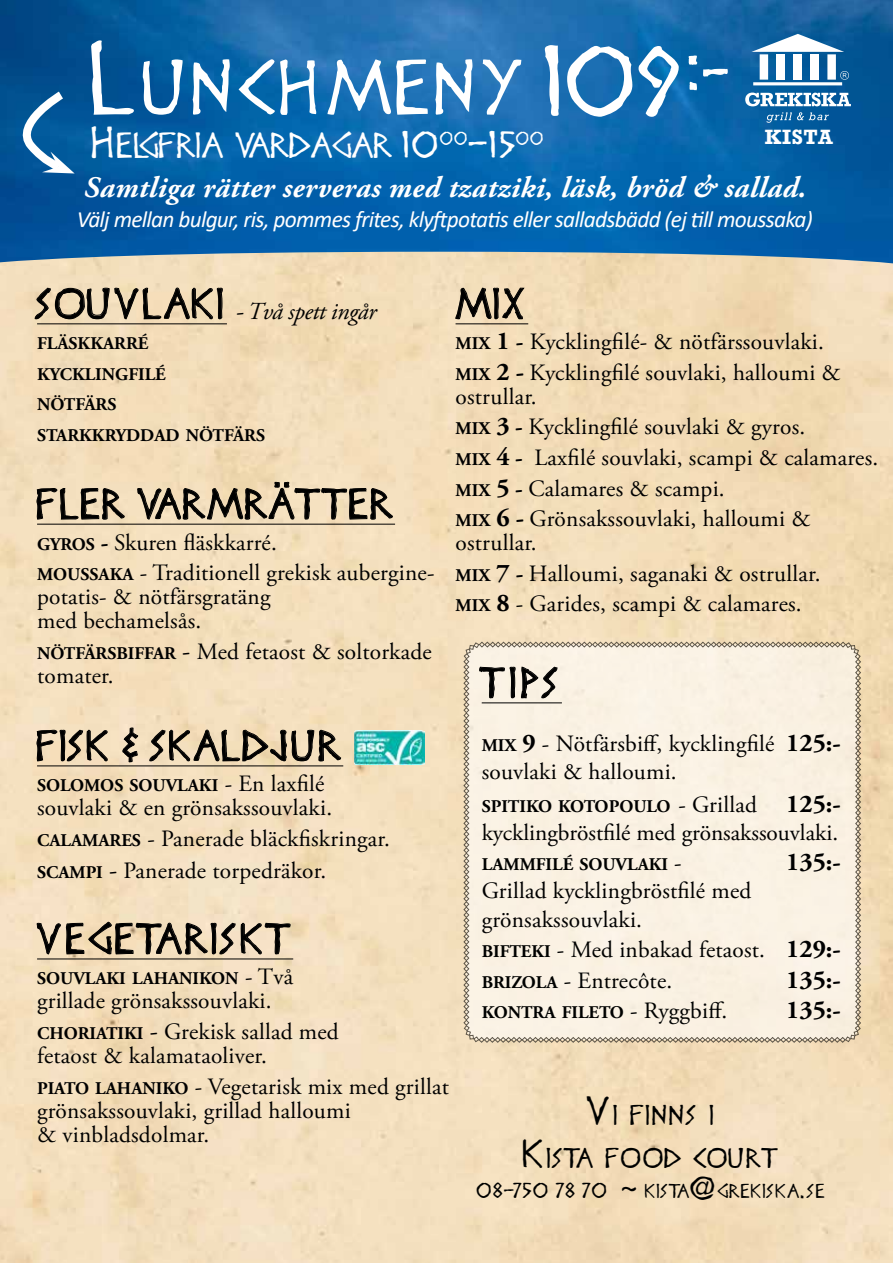
<style>
.page{position:relative;width:893px;height:1263px;background:#fff}
.page>*{position:absolute;margin:0;border:0;box-sizing:border-box;transform-origin:0 0}
.t1{font:88.5px "Disney Heroic";color:#fff}
.t2{font:69px "Disney Heroic";color:#fff}
.t3{font:38.25px "Disney Heroic";letter-spacing:-.01em;color:#000}
.t4{font:38.25px "Disney Heroic";letter-spacing:.03em;color:#000}
.t5{font:32.1px "Disney Heroic";letter-spacing:-.055em;color:#fff}
.t6{font:italic 700 29.7px "Adobe Garamond Pro";letter-spacing:.015em;color:#fff}
.t7{font:700 25.5px "Adobe Garamond Pro";color:#000}
.t8{font:25.2px/43.3px "Disney Heroic";color:#000100;text-align:center}
.t9{font:italic 24.45px "Adobe Garamond Pro";letter-spacing:-.02em;color:#000}
.t10{font:23.4px/30.6px "Adobe Garamond Pro";letter-spacing:.01em;color:#000}
.t11{font:italic 23.4px "Calibri";letter-spacing:-.03em;color:#fff}
.t12{font:23.4px/30.6px "Adobe Garamond Pro";letter-spacing:.01em;color:#000100}
.t13{font:700 21.15px "Rockwell";letter-spacing:.03em;color:#fff}
.t14{font:700 17.85px/30.6px "Adobe Garamond Pro";color:#000}
.t15{font:700 17.85px "Adobe Garamond Pro";color:#000100}
.t16{font:17.85px "Disney Heroic";color:#000100}
.s1{font-size:92.7px}
.s2{font-size:39.9px}
.s3{font-size:33.45px}
.s4{font-size:36.15px}
.s5{font-family:"Disney Heroic";font-style:normal;font-size:38.25px}
.s6{font-weight:700;font-size:17.85px}
.s7{font-weight:700;font-size:25.5px}
.s8{font-weight:700}
.s9{font-size:25.5px}
.s10{color:#000100}
.s11{font-weight:400;font-size:23.4px}
.s12{font-weight:700;font-size:25.5px;color:#000}
.s13{font-size:19.05px}
</style>
<div class="page">
<img style="left:0;top:263px;width:893px;height:1000px">
<hr style="left:456px;top:323px;width:72px;height:1px;background:#000">
<svg style="left:455px;top:288px;width:69px;height:31px;background:#c5b397"></svg>
<img style="left:0;top:0;width:893px;height:263px">
<hr style="left:37px;top:323px;width:190px;height:1px;background:#000">
<hr style="left:37px;top:524px;width:358px;height:1px;background:#000">
<hr style="left:37px;top:765px;width:306px;height:1px;background:#000">
<hr style="left:37px;top:958px;width:256px;height:1px;background:#000">
<svg style="left:35px;top:276px;width:188px;height:47px;background:#d7c5a5"></svg>
<svg style="left:37px;top:476px;width:88px;height:44px;background:#d4c2a5"></svg>
<svg style="left:137px;top:482px;width:256px;height:38px;background:#cebc9f"></svg>
<svg style="left:37px;top:730px;width:71px;height:35px;background:#cab89c"></svg>
<svg style="left:122px;top:727px;width:16px;height:35px"></svg>
<svg style="left:149px;top:718px;width:192px;height:47px;background:#d6c4a5"></svg>
<svg style="left:37px;top:922px;width:254px;height:36px;background:#d0bea2"></svg>
<div style="left:463px;top:641px;width:398px;height:402px;background:#faf1e3"></div>
<svg style="left:13px;top:87px;width:62px;height:88px"></svg>
<svg style="left:751px;top:34px;width:93px;height:18px"></svg>
<div style="left:760px;top:54px;width:8px;height:26px;background:#fff"></div>
<div style="left:777px;top:54px;width:8px;height:26px;background:#fff"></div>
<div style="left:794px;top:54px;width:8px;height:26px;background:#fff"></div>
<div style="left:810px;top:54px;width:9px;height:26px;background:#fff"></div>
<div style="left:827px;top:54px;width:9px;height:26px;background:#fff"></div>
<hr style="left:753px;top:82px;width:89px;height:3px;background:#fff">
<svg style="left:840px;top:71px;width:9px;height:9px"></svg>
<svg style="left:745px;top:93px;width:106px;height:13px"></svg>
<svg style="left:766px;top:112px;width:63px;height:11px"></svg>
<img style="left:354px;top:731px;width:71px;height:34px">
<h2 class="t2" style="left:90px;top:45px;width:440px"><span class="s1">L</span>UNCHMENY</h2>
<h3 class="t5" style="left:92px;top:126px;width:455px"><span class="s2">H</span> ELGFRIA VARDAGAR <span class="s3">10</span><sup>00</sup><span class="s4">-</span><span class="s3">15</span><sup>00</sup></h3>
<h1 class="t1" style="left:544px;top:27px;width:190px">109<sup>:</sup><sup>-</sup></h1>
<p class="t13" style="left:765px;top:120px;width:69px">KISTA</p>
<p class="t6" style="left:84px;top:171px;width:724px">Samtliga rätter serveras med tzatziki, läsk, bröd &amp; sallad.</p>
<p class="t11" style="left:77px;top:203px;width:737px">Välj mellan bulgur, ris, pommes frites, klyftpotatis eller salladsbädd (ej till moussaka)</p>
<p class="t9" style="left:37px;top:296px;width:341px"><span class="s5">SOUVLAKI</span> - Två spett ingår</p>
<p class="t14" style="left:37px;top:329px;width:229px">FLÄSKKARRÉ<br>KYCKLINGFILÉ<br>NÖTFÄRS<br>STARKKRYDDAD NÖTFÄRS</p>
<h3 class="t3" style="left:456px;top:280px;width:74px">MIX</h3>
<p class="t10" style="left:456px;top:327px;width:387px"><span class="s6">MIX</span> <span class="s7">1</span> <span class="s8">-</span> Kycklingfilé- &amp; nötfärssouvlaki.<br><span class="s6">MIX</span> <span class="s7">2 -</span> Kycklingfilé souvlaki, halloumi &amp;</p>
<p class="t10" style="left:456px;top:382px;width:424px">ostrullar.<br><span class="s6">MIX</span> <span class="s7">3</span> <span class="s8">-</span> Kycklingfilé souvlaki &amp; gyros.<br><span class="s6">MIX</span> <span class="s7">4</span> <span class="s8">-</span> Laxfilé souvlaki, scampi &amp; calamares.<br><span class="s6">MIX</span> <span class="s7">5</span> <span class="s8">-</span> Calamares &amp; scampi.<br><span class="s6">MIX</span> <span class="s7">6 -</span> Grönsakssouvlaki, halloumi &amp;</p>
<p class="t10" style="left:456px;top:528px;width:366px">ostrullar.<br><span class="s6">MIX</span> <span class="s7">7</span> <span class="s8">-</span> Halloumi, saganaki &amp; ostrullar.<br><span class="s6">MIX</span> <span class="s7">8</span> - Garides, scampi &amp; calamares.</p>
<h3 class="t3" style="left:37px;top:480px;width:359px">FLER VARMRÄTTER</h3>
<p class="t10" style="left:37px;top:528px;width:399px"><span class="s6">GYROS</span> <span class="s8">-</span> Skuren fläskkarré.<br><span class="s6">MOUSSAKA</span> - Traditionell grekisk aubergine-</p>
<p class="t10" style="left:37px;top:586px;width:235px;line-height:24px">potatis- &amp; nötfärsgratäng med bechamelsås.</p>
<p class="t10" style="left:37px;top:640px;width:396px;line-height:24px"><span class="s6">NÖTFÄRSBIFFAR</span> <span class="s9">-</span> Med fetaost &amp; soltorkade tomater.</p>
<h3 class="t3" style="left:482px;top:659px;width:82px">Tips</h3>
<p class="t10" style="left:482px;top:730px;width:361px;line-height:28px"><span class="s6">MIX</span> <span class="s7">9</span> <span class="s10">-</span> Nötfärsbiff, kycklingfilé <span class="s7">125:- </span>souvlaki &amp; halloumi.</p>
<p class="t14" style="left:482px;top:791px;width:361px">SPITIKO KOTOPOULO <span class="s11">- Grillad</span> <span class="s9">125:-</span></p>
<p class="t10" style="left:482px;top:818px;width:358px">kycklingbröstfilé med grönsakssouvlaki.</p>
<p class="t15" style="left:482px;top:854px;width:202px">LAMMFILÉ SOUVLAKI <span class="s11">-</span></p>
<p class="t7" style="left:786px;top:847px;width:56px">135:-</p>
<p class="t10" style="left:482px;top:878px;width:271px;line-height:28px">Grillad kycklingbröstfilé med grönsakssouvlaki.</p>
<p class="t12" style="left:482px;top:935px;width:361px"><span class="s6">BIFTEKI</span> - Med inbakad fetaost. <span class="s12">129:-<br></span><span class="s6">BRIZOLA</span> - Entrecôte.</p>
<h3 class="t3" style="left:37px;top:722px;width:308px">FISK &amp; SKALDJUR</h3>
<p class="t14" style="left:37px;top:771px;width:289px">SOLOMOS SOUVLAKI <span class="s11">- En laxfilé</span></p>
<p class="t10" style="left:37px;top:793px;width:354px;line-height:31.5px">souvlaki &amp; en grönsakssouvlaki.<br><span class="s6">CALAMARES</span> - Panerade bläckfiskringar.<br><span class="s6">SCAMPI</span> <span class="s9">-</span> Panerade torpedräkor.</p>
<h3 class="t4" style="left:37px;top:915px;width:258px">VEGETARISKT</h3>
<p class="t14" style="left:37px;top:964px;width:258px">SOUVLAKI LAHANIKON <span class="s11">- Två</span></p>
<p class="t10" style="left:37px;top:986px;width:303px">grillade grönsakssouvlaki.<br><span class="s6">CHORIATIKI</span> <span class="s9">-</span> Grekisk sallad med</p>
<p class="t10" style="left:37px;top:1041px;width:413px">fetaost &amp; kalamataoliver.<br><span class="s6">PIATO LAHANIKO</span> - Vegetarisk mix med grillat</p>
<p class="t10" style="left:37px;top:1099px;width:315px;line-height:24px">grönsakssouvlaki, grillad halloumi &amp; vinbladsdolmar.</p>
<p class="t7" style="left:786px;top:965px;width:56px">135:-</p>
<p class="t15" style="left:482px;top:1002px;width:247px">KONTRA FILETO <span class="s11">- Ryggbiff.</span></p>
<p class="t7" style="left:786px;top:995px;width:56px">135:-</p>
<p class="t8" style="left:523px;top:1093px;width:258px"><span class="s4">V</span>I FINNS I<br><span class="s4">K</span>ISTA FOOD COURT</p>
<p class="t16" style="left:477px;top:1180px;width:351px"><span class="s13">08-750 78 70</span> <span class="s9">~</span> KISTA<span class="s9">@</span>GREKISKA<span class="s9">.</span>SE</p>
</div>
